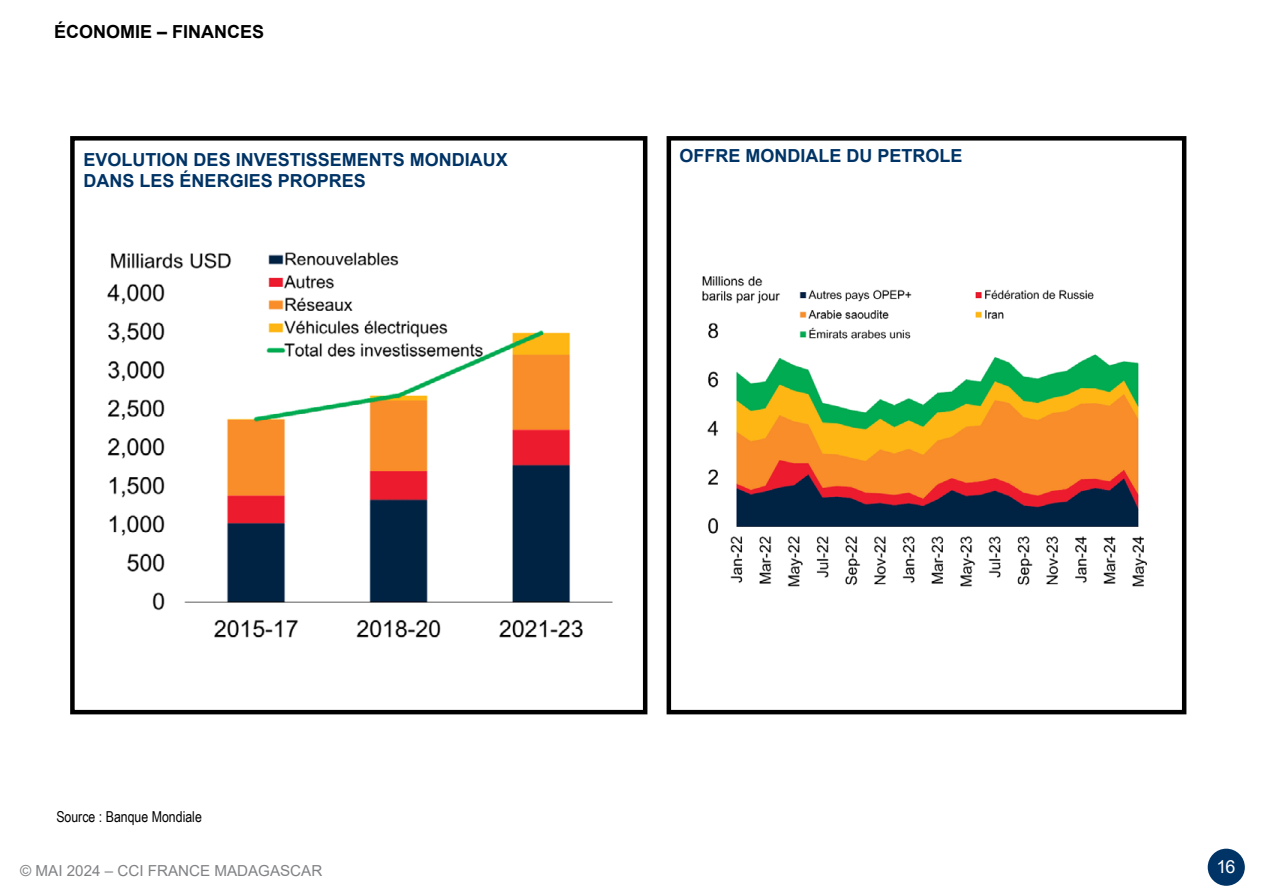
<style>
.page{position:relative;width:1263px;height:893px;background:#fff}
.page>*{position:absolute;margin:0;border:0;box-sizing:border-box;transform-origin:0 0}
.t1{font:700 18px/21.6px "Arial";color:#003466}
.t2{font:700 18px "Arial";color:#000}
.t3{font:18px "Arial";color:#fff}
.t4{font:15.15px "Arial";color:#808285}
.t5{font:15px "Arial Narrow";color:#000}
</style>
<div class="page">
<div style="left:1208px;top:849px;width:37px;height:37px;background:#003466;border-radius:50%"></div>
<img style="left:107px;top:252px;width:506px;height:386px">
<div style="left:70px;top:136px;width:577px;height:578px;border:4px solid #000"></div>
<img style="left:702px;top:276px;width:445px;height:311px">
<div style="left:666px;top:136px;width:520px;height:578px;border:4px solid #000"></div>
<p class="t2" style="left:54px;top:19px;width:212px">ÉCONOMIE – FINANCES</p>
<p class="t1" style="left:84px;top:149px;width:426px">EVOLUTION DES INVESTISSEMENTS MONDIAUX<br>DANS LES ÉNERGIES PROPRES</p>
<p class="t1" style="left:679px;top:145px;width:285px">OFFRE MONDIALE DU PETROLE</p>
<p class="t5" style="left:56px;top:805px;width:147px">Source : Banque Mondiale</p>
<p class="t4" style="left:20px;top:860px;width:304px">© MAI 2024 – CCI FRANCE MADAGASCAR</p>
<p class="t3" style="left:1216px;top:854px;width:21px">16</p>
</div>
